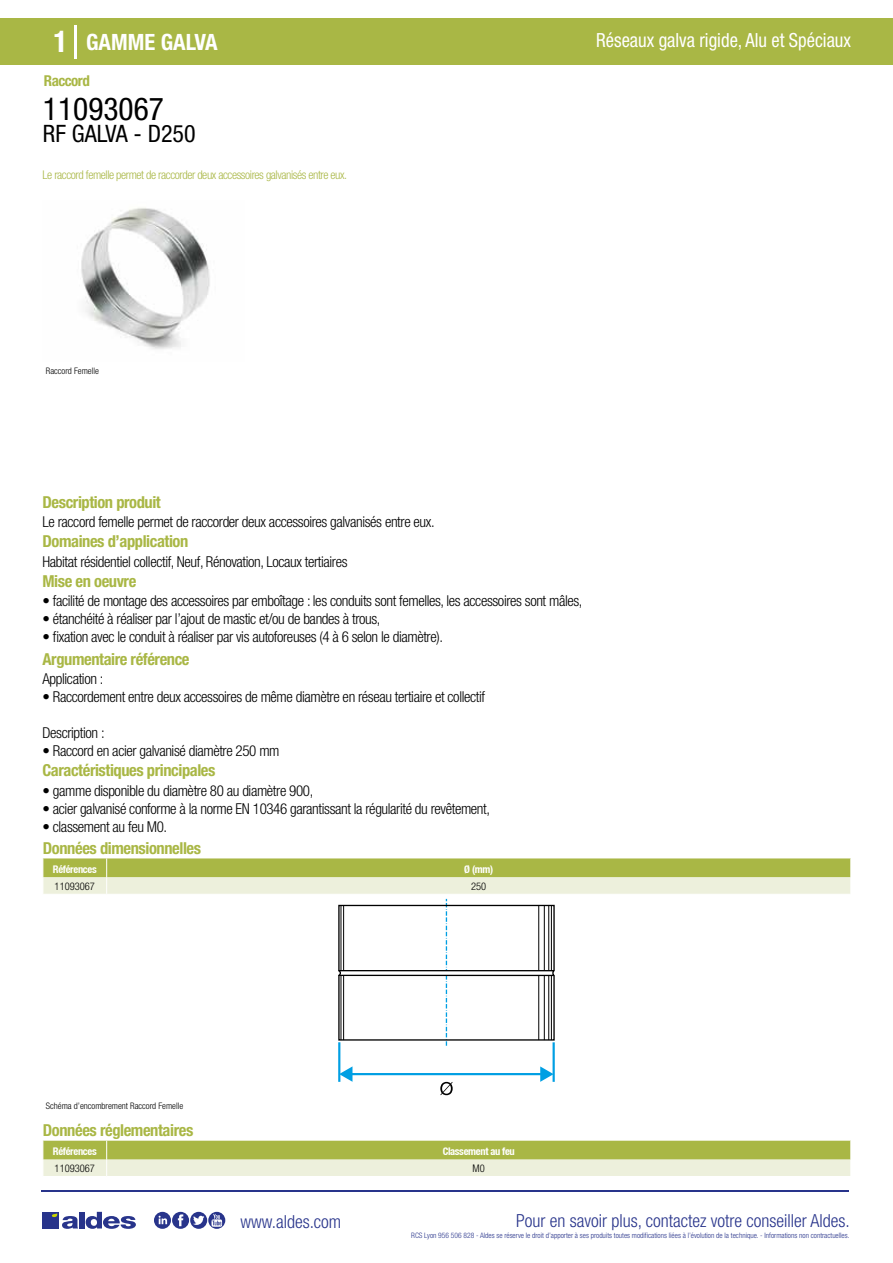
<style>
.page{position:relative;width:893px;height:1263px;background:#fff}
.page>*{position:absolute;margin:0;border:0;box-sizing:border-box;transform-origin:0 0}
.t1{font:condensed 31.5px "Helvetica Neue LT Std";color:#000}
.t2{font:condensed 24px "Helvetica Neue LT Std";color:#000}
.t3{font:700 condensed 22.5px "Helvetica Neue LT Std";color:#fff}
.t4{font:condensed 19.5px "Helvetica Neue LT Std";color:#fff;scale:.95 1}
.t5{font:300 condensed 18px "Helvetica Neue";color:#28348b}
.t6{font:700 condensed 16.5px "Helvetica Neue LT Std";letter-spacing:-.025em;color:#a9b745}
.t7{font:300 condensed 15px "Helvetica Neue LT Std";letter-spacing:-.025em;color:#000}
.t8{font:700 condensed 15px "Helvetica Neue LT Std";letter-spacing:-.035em;color:#a9b745}
.t9{font:300 condensed 12px "Helvetica Neue LT Std";letter-spacing:-.035em;color:#a9b745}
.t10{font:700 condensed 10.5px "Helvetica Neue";letter-spacing:-.03em;color:#fff}
.t11{font:300 condensed 10.5px "Helvetica Neue";color:#000}
.t12{font:300 condensed 9px "Helvetica Neue";color:#000}
.t13{font:300 condensed 7.5px "Helvetica Neue";color:#28348b}
.s1{font-size:30px}
</style>
<div class="page">
<div style="left:0;top:18px;width:893px;height:46px;background:#a9b745"></div>
<hr style="left:74px;top:25px;width:2px;height:33px;background:#fff">
<svg style="left:81px;top:208px;width:129px;height:141px"></svg>
<svg style="left:43px;top:1141px;width:808px;height:35px;background:#c9d28d"></svg>
<hr style="left:553px;top:1042px;width:2px;height:40px;background:#009fe3">
<hr style="left:338px;top:1042px;width:2px;height:40px;background:#009fe3">
<svg style="left:440px;top:1082px;width:13px;height:13px"></svg>
<svg style="left:43px;top:858px;width:808px;height:188px"></svg>
<hr style="left:548px;top:906px;width:1px;height:64px;background:#000">
<hr style="left:551px;top:906px;width:1px;height:64px;background:#000">
<hr style="left:548px;top:975px;width:1px;height:65px;background:#000">
<hr style="left:544px;top:906px;width:1px;height:64px;background:#000">
<hr style="left:544px;top:975px;width:1px;height:65px;background:#000">
<hr style="left:538px;top:906px;width:1px;height:64px;background:#000">
<hr style="left:538px;top:975px;width:1px;height:65px;background:#000">
<hr style="left:551px;top:975px;width:1px;height:65px;background:#000">
<hr style="left:341px;top:975px;width:1px;height:65px;background:#000">
<hr style="left:343px;top:975px;width:1px;height:65px;background:#000">
<hr style="left:341px;top:905px;width:1px;height:65px;background:#000">
<hr style="left:343px;top:905px;width:1px;height:65px;background:#000">
<hr style="left:350px;top:1073px;width:191px;height:2px;background:#009fe3">
<svg style="left:540px;top:1066px;width:14px;height:16px"></svg>
<svg style="left:339px;top:1066px;width:13px;height:16px"></svg>
<hr style="left:41px;top:1190px;width:808px;height:1px;background:#28348b">
<svg style="left:154px;top:1212px;width:71px;height:17px"></svg>
<div style="left:42px;top:1212px;width:17px;height:16px;background:#28348b"></div>
<div style="left:79px;top:1212px;width:5px;height:16px;background:#28348b"></div>
<svg style="left:86px;top:1212px;width:50px;height:17px"></svg>
<svg style="left:52px;top:1213px;width:26px;height:16px"></svg>
<h3 class="t3" style="left:54px;top:28px;width:166px"><span class="s1">1</span> GAMME GALVA</h3>
<h3 class="t4" style="left:596px;top:29px;width:270px">Réseaux galva rigide, Alu et Spéciaux</h3>
<p class="t8" style="left:44px;top:71px;width:47px">Raccord</p>
<h1 class="t1" style="left:43px;top:91px;width:122px">11093067</h1>
<h2 class="t2" style="left:43px;top:120px;width:154px">RF GALVA - D250</h2>
<p class="t9" style="left:43px;top:167px;width:306px">Le raccord femelle permet de raccorder deux accessoires galvanisés entre eux.</p>
<p class="t12" style="left:46px;top:365px;width:54px">Raccord Femelle</p>
<p class="t6" style="left:43px;top:492px;width:120px">Description produit</p>
<p class="t6" style="left:43px;top:531px;width:147px">Domaines d’application</p>
<p class="t6" style="left:43px;top:571px;width:95px">Mise en oeuvre</p>
<p class="t7" style="left:43px;top:513px;width:394px">Le raccord femelle permet de raccorder deux accessoires galvanisés entre eux.</p>
<p class="t7" style="left:43px;top:553px;width:307px">Habitat résidentiel collectif, Neuf, Rénovation, Locaux tertiaires</p>
<p class="t7" style="left:43px;top:592px;width:541px">• facilité de montage des accessoires par emboîtage : les conduits sont femelles, les accessoires sont mâles,</p>
<p class="t7" style="left:43px;top:610px;width:340px">• étanchéité à réaliser par l’ajout de mastic et/ou de bandes à trous,</p>
<p class="t7" style="left:43px;top:628px;width:402px">• fixation avec le conduit à réaliser par vis autoforeuses (4 à 6 selon le diamètre).</p>
<p class="t6" style="left:43px;top:649px;width:149px">Argumentaire référence</p>
<p class="t7" style="left:43px;top:670px;width:62px">Application :</p>
<p class="t7" style="left:43px;top:688px;width:444px">• Raccordement entre deux accessoires de même diamètre en réseau tertiaire et collectif</p>
<p class="t7" style="left:43px;top:724px;width:64px">Description :</p>
<p class="t7" style="left:43px;top:742px;width:239px">• Raccord en acier galvanisé diamètre 250 mm</p>
<p class="t6" style="left:43px;top:760px;width:174px">Caractéristiques principales</p>
<p class="t7" style="left:43px;top:782px;width:272px">• gamme disponible du diamètre 80 au diamètre 900,</p>
<p class="t7" style="left:43px;top:800px;width:449px">• acier galvanisé conforme à la norme EN 10346 garantissant la régularité du revêtement,</p>
<p class="t7" style="left:43px;top:818px;width:126px">• classement au feu M0.</p>
<p class="t6" style="left:43px;top:838px;width:160px">Données dimensionnelles</p>
<p class="t10" style="left:53px;top:863px;width:45px">Références</p>
<p class="t10" style="left:464px;top:863px;width:30px">Ø (mm)</p>
<p class="t11" style="left:55px;top:880px;width:42px">11093067</p>
<p class="t11" style="left:471px;top:880px;width:17px">250</p>
<p class="t12" style="left:46px;top:1101px;width:139px">Schéma d’encombrement Raccord Femelle</p>
<p class="t6" style="left:43px;top:1120px;width:152px">Données réglementaires</p>
<p class="t10" style="left:53px;top:1145px;width:45px">Références</p>
<p class="t10" style="left:443px;top:1145px;width:74px">Classement au feu</p>
<p class="t11" style="left:55px;top:1162px;width:42px">11093067</p>
<p class="t11" style="left:473px;top:1162px;width:14px">M0</p>
<p class="t5" style="left:240px;top:1211px;width:102px">www.aldes.com</p>
<p class="t5" style="left:516px;top:1211px;width:335px">Pour en savoir plus, contactez votre conseiller Aldes.</p>
<p class="t13" style="left:411px;top:1230px;width:440px">RCS Lyon 956 506 828 - Aldes se réserve le droit d’apporter à ses produits toutes modifications liées à l’évolution de la technique. - Informations non contractuelles.</p>
</div>
